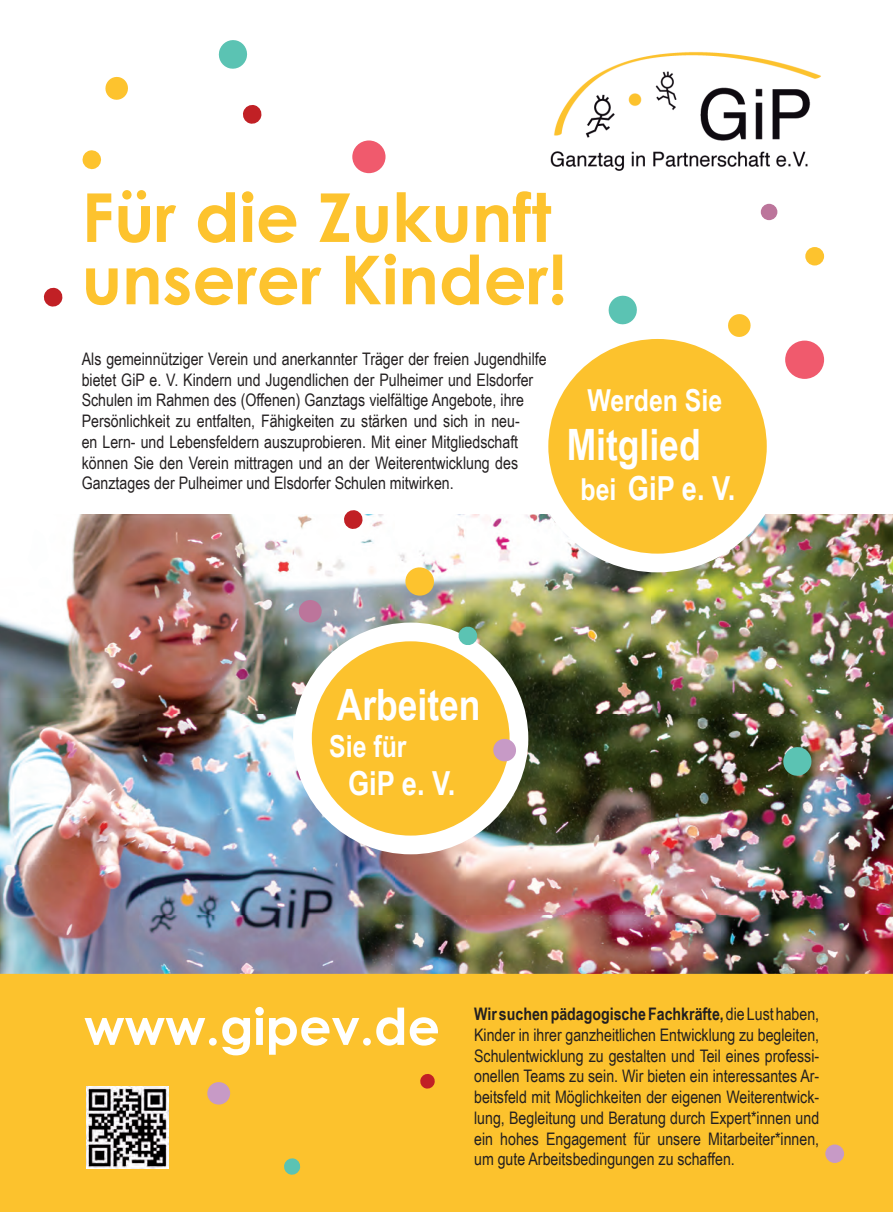
<style>
.page{position:relative;width:893px;height:1212px;background:#fff}
.page>*{position:absolute;margin:0;border:0;box-sizing:border-box;transform-origin:0 0}
.t1{font:700 67.5px/62.2px "Century Gothic";color:#fdc32e}
.t2{font:700 50.7px "Century Gothic";color:#fff}
.t3{font:700 43.2px "Arial Narrow";color:#fff}
.t4{font:700 33.15px "Arial Narrow";color:#fff}
.t5{font:700 30.3px "Arial Narrow";color:#fff}
.t6{font:17.25px/20.7px "Arial Narrow";color:#231f20}
.s1{font-size:30.3px}
.s2{font-weight:700}
</style>
<div class="page">
<img style="left:0;top:514px;width:893px;height:460px">
<div style="left:539px;top:330px;width:237px;height:233px;background:#fcc22d;border-radius:50%"></div>
<div style="left:530px;top:320px;width:255px;height:252px;border:19px solid #fff;border-radius:50%"></div>
<div style="left:0;top:974px;width:893px;height:238px;background:#fcc22d"></div>
<img style="left:550px;top:52px;width:271px;height:119px">
<div style="left:302px;top:632px;width:217px;height:213px;background:#fcc22d;border-radius:50%"></div>
<div style="left:293px;top:623px;width:235px;height:231px;border:19px solid #fff;border-radius:50%"></div>
<div style="left:785px;top:341px;width:39px;height:38px;background:#f05a6d;border-radius:50%"></div>
<div style="left:299px;top:600px;width:23px;height:22px;background:#bc759b;border-radius:50%"></div>
<div style="left:805px;top:247px;width:19px;height:18px;background:#fdc32e;border-radius:50%"></div>
<svg style="left:218px;top:40px;width:30px;height:29px"></svg>
<svg style="left:105px;top:76px;width:23px;height:24px"></svg>
<svg style="left:43px;top:287px;width:20px;height:20px"></svg>
<svg style="left:608px;top:295px;width:30px;height:31px"></svg>
<svg style="left:728px;top:314px;width:23px;height:23px"></svg>
<svg style="left:343px;top:510px;width:21px;height:20px"></svg>
<svg style="left:403px;top:565px;width:33px;height:32px"></svg>
<svg style="left:493px;top:737px;width:25px;height:26px"></svg>
<svg style="left:457px;top:625px;width:21px;height:21px"></svg>
<svg style="left:243px;top:105px;width:19px;height:19px"></svg>
<img style="left:87px;top:1086px;width:81px;height:82px">
<div style="left:352px;top:140px;width:34px;height:33px;background:#f05a6d;border-radius:50%"></div>
<div style="left:825px;top:1144px;width:19px;height:19px;background:#c79ac6;border-radius:50%"></div>
<svg style="left:782px;top:745px;width:31px;height:32px"></svg>
<svg style="left:419px;top:1073px;width:17px;height:16px"></svg>
<svg style="left:82px;top:150px;width:19px;height:20px"></svg>
<svg style="left:207px;top:1081px;width:24px;height:24px"></svg>
<div style="left:761px;top:204px;width:16px;height:16px;background:#bc759b;border-radius:50%"></div>
<svg style="left:283px;top:1157px;width:18px;height:18px"></svg>
<h1 class="t1" style="left:82px;top:185px;width:487px">Für die Zukunft unserer Kinder!</h1>
<p class="t6" style="left:82px;top:348px;width:466px">Als gemeinnütziger Verein und anerkannter Träger der freien Jugendhilfe bietet GiP e. V. Kindern und Jugendlichen der Pulheimer und Elsdorfer Schulen im Rahmen des (Offenen) Ganztags vielfältige Angebote, ihre Persönlichkeit zu entfalten, Fähigkeiten zu stärken und sich in neu-<br>en Lern- und Lebensfeldern auszuprobieren. Mit einer Mitgliedschaft können Sie den Verein mittragen und an der Weiterentwicklung des Ganztages der Pulheimer und Elsdorfer Schulen mitwirken.</p>
<h3 class="t5" style="left:587px;top:377px;width:136px">Werden Sie</h3>
<h3 class="t3" style="left:567px;top:412px;width:135px">Mitglied</h3>
<h3 class="t4" style="left:581px;top:463px;width:156px"><span class="s1">bei</span> GiP e. V.</h3>
<h3 class="t3" style="left:337px;top:672px;width:145px">Arbeiten</h3>
<h3 class="t5" style="left:329px;top:723px;width:79px">Sie für</h3>
<h3 class="t4" style="left:348px;top:758px;width:109px">GiP e. V.</h3>
<h2 class="t2" style="left:84px;top:995px;width:357px">www.gipev.de</h2>
<p class="t6" style="left:474px;top:1003px;width:347px;text-align:justify"><span class="s2">Wir suchen pädagogische Fachkräfte,</span> die Lust haben, Kinder in ihrer ganzheitlichen Entwicklung zu begleiten, Schulentwicklung zu gestalten und Teil eines professi&shy;onellen Teams zu sein. Wir bieten ein interessantes Ar&shy;beitsfeld mit Möglichkeiten der eigenen Weiterentwick&shy;lung, Begleitung und Beratung durch Expert*innen und ein hohes Engagement für unsere Mitarbeiter*innen, um gute Arbeitsbedingungen zu schaffen.</p>
</div>
